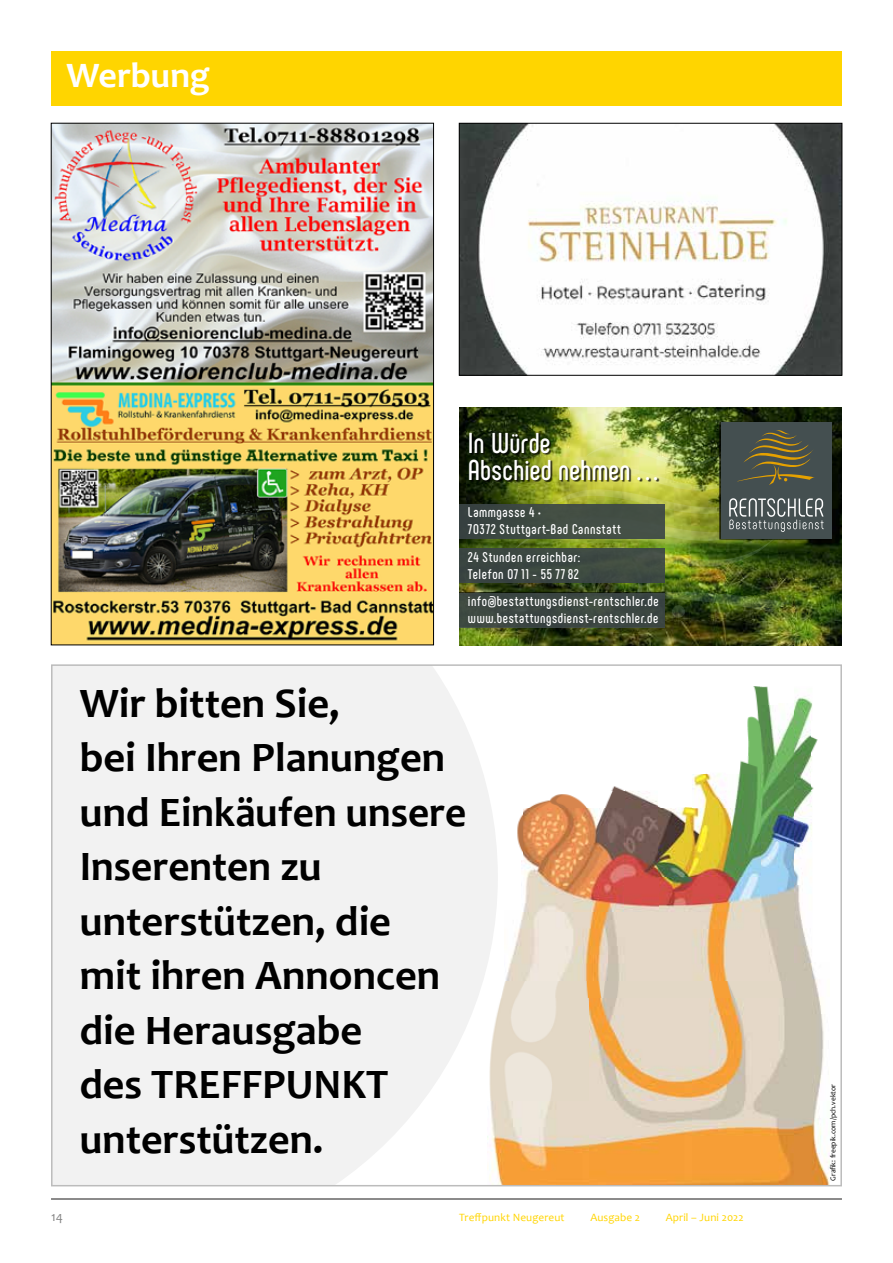
<style>
.page{position:relative;width:893px;height:1263px;background:#fff}
.page>*{position:absolute;margin:0;border:0;box-sizing:border-box;transform-origin:0 0}
.t1{font:700 42.15px/54.6px "Candara";color:#000}
.t2{font:700 36px "Candara";color:#fff}
.t3{font:700 28.8px/26.5px "Phenomena";letter-spacing:.005em;color:#fff;scale:.95 1}
.t4{font:700 14.1px/17px "Phenomena";letter-spacing:.045em;color:#fff;scale:.95 1}
.t5{font:13.5px "Candara";color:#878787}
.t6{font:11.25px "Candara";letter-spacing:.01em;color:#ffd500}
.t7{font:7.5px "Candara";color:#000}
</style>
<div class="page">
<hr style="left:51px;top:1199px;width:791px;height:1px;background:#878787">
<div style="left:51px;top:51px;width:791px;height:54px;background:#ffd500"></div>
<hr style="left:51px;top:1198px;width:791px;height:1px;background:#706f6f">
<img style="left:53px;top:125px;width:379px;height:518px">
<img style="left:461px;top:125px;width:379px;height:248px">
<div style="left:459px;top:123px;width:383px;height:252px;border:1px solid #000"></div>
<svg style="left:54px;top:667px;width:444px;height:516px;fill:#f2f2f2"></svg>
<img style="left:488px;top:980px;width:307px;height:203px">
<img style="left:795px;top:963px;width:34px;height:220px">
<img style="left:505px;top:911px;width:153px;height:69px">
<img style="left:658px;top:807px;width:103px;height:173px">
<img style="left:761px;top:704px;width:34px;height:276px">
<img style="left:795px;top:696px;width:17px;height:267px">
<img style="left:522px;top:790px;width:137px;height:121px">
<img style="left:517px;top:815px;width:5px;height:37px">
<img style="left:658px;top:790px;width:18px;height:18px">
<img style="left:692px;top:773px;width:69px;height:35px">
<img style="left:612px;top:786px;width:11px;height:4px">
<img style="left:739px;top:756px;width:22px;height:17px">
<img style="left:747px;top:687px;width:14px;height:69px">
<img style="left:812px;top:737px;width:6px;height:15px">
<img style="left:761px;top:687px;width:9px;height:17px">
<img style="left:459px;top:407px;width:383px;height:238px">
<img style="left:488px;top:435px;width:313px;height:197px">
<div style="left:719px;top:421px;width:113px;height:119px;background:#000;opacity:.75"></div>
<div style="left:721px;top:422px;width:110px;height:116px;background:#444f50"></div>
<svg style="left:729px;top:498px;width:95px;height:34px"></svg>
<svg style="left:737px;top:430px;width:78px;height:55px"></svg>
<div style="left:459px;top:548px;width:206px;height:35px;background:#3c4841"></div>
<div style="left:459px;top:593px;width:206px;height:34px;background:#3c4642"></div>
<div style="left:459px;top:504px;width:206px;height:34px;background:#424d43"></div>
<div style="left:470px;top:433px;width:189px;height:49px;background:#000;opacity:.75"></div>
<h2 class="t2" style="left:67px;top:54px;width:145px">Werbung</h2>
<h3 class="t3" style="left:468px;top:430px;width:201px">In Würde<br>Abschied nehmen . . .</h3>
<p class="t4" style="left:468px;top:504px;width:163px">Lammgasse 4 •<br>7O372 Stuttgart-Bad Cannstatt</p>
<p class="t4" style="left:468px;top:548px;width:120px">24 Stunden erreichbar:<br>Telefon O7 11 - 55 77 82</p>
<p class="t4" style="left:468px;top:593px;width:202px">info@bestattungsdienst-rentschler.de www.bestattungsdienst-rentschler.de</p>
<h1 class="t1" style="left:80px;top:675px;width:388px">Wir bitten Sie,<br>bei Ihren Planungen und Einkäufen unsere<br>Inserenten zu unterstützen, die<br>mit ihren Annoncen die Herausgabe<br>des TREFFPUNKT unterstützen.</h1>
<p class="t5" style="left:51px;top:1208px;width:13px">14</p>
<p class="t6" style="left:459px;top:1211px;width:107px">Treffpunkt Neugereut</p>
<p class="t6" style="left:590px;top:1211px;width:51px">Ausgabe 2</p>
<p class="t6" style="left:666px;top:1211px;width:79px">April – Juni 2022</p>
<p class="t7" style="left:828px;top:1180px;width:98px;rotate:-90deg">Grafik: freepik.com/pch.vektor</p>
</div>
